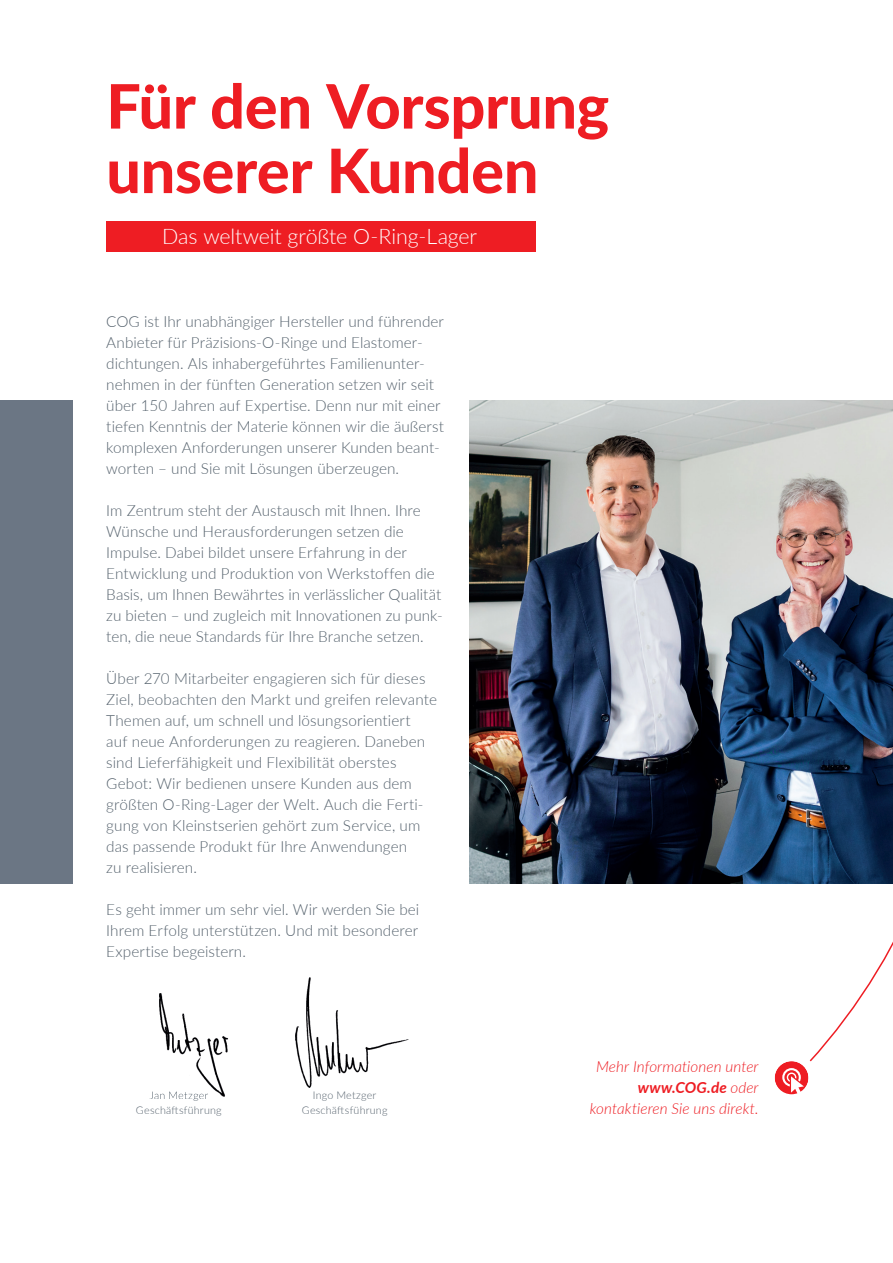
<style>
.page{position:relative;width:893px;height:1263px;background:#fff}
.page>*{position:absolute;margin:0;border:0;box-sizing:border-box;transform-origin:0 0}
.t1{font:800 61.2px/64.5px "Lato";letter-spacing:-.005em;color:#ee1d23}
.t2{font:300 21.45px "Lato";letter-spacing:-.01em;color:#fff}
.t3{font:300 15.3px/21px "Lato";letter-spacing:.005em;color:#55626d}
.t4{font:italic 300 15.3px/21px "Lato";letter-spacing:.005em;color:#ee1d23;text-align:right}
.t5{font:300 10.65px/15px "Lato";letter-spacing:.02em;color:#55626d;text-align:center}
.s1{font-weight:700}
</style>
<div class="page">
<div style="left:0;top:400px;width:72px;height:483px;background:#6b7684"></div>
<img style="left:470px;top:400px;width:266px;height:483px">
<svg style="left:736px;top:400px;width:157px;height:661px"></svg>
<img style="left:296px;top:978px;width:112px;height:109px">
<img style="left:159px;top:993px;width:69px;height:104px">
<img style="left:152px;top:1091px;width:56px;height:7px">
<div style="left:106px;top:222px;width:430px;height:30px;background:#ee1d23"></div>
<div style="left:774px;top:1061px;width:35px;height:33px;background:#ee1d23;border-radius:50%"></div>
<svg style="left:782px;top:1068px;width:22px;height:26px"></svg>
<div style="left:766px;top:1053px;width:51px;height:51px;border:9px solid #fff;border-radius:50%"></div>
<h1 class="t1" style="left:106px;top:71px;width:504px">Für den Vorsprung unserer Kunden</h1>
<h2 class="t2" style="left:162px;top:221px;width:316px">Das weltweit größte O-Ring-Lager</h2>
<p class="t3" style="left:106px;top:310px;width:339px">COG ist Ihr unabhängiger Hersteller und führender Anbieter für Präzisions-O-Ringe und Elastomer&shy;dichtungen. Als inhabergeführtes Familienunter&shy;nehmen in der fünften Generation setzen wir seit über 150 Jahren auf Expertise. Denn nur mit einer tiefen Kenntnis der Materie können wir die äußerst komplexen Anforderungen unserer Kunden beant&shy;worten – und Sie mit Lösungen überzeugen.</p>
<p class="t3" style="left:106px;top:499px;width:338px">Im Zentrum steht der Austausch mit Ihnen. Ihre Wünsche und Herausforderungen setzen die<br>Im pulse. Dabei bildet unsere Erfahrung in der Entwicklung und Produktion von Werkstoffen die Basis, um Ihnen Bewährtes in verlässlicher Qualität zu bieten – und zugleich mit Innovationen zu punk&shy;ten, die neue Standards für Ihre Branche setzen.</p>
<p class="t3" style="left:106px;top:667px;width:332px">Über 270 Mitarbeiter engagieren sich für dieses Ziel, beobachten den Markt und greifen relevante Themen auf, um schnell und lösungsorientiert<br>auf neue Anforderungen zu reagieren. Daneben sind Lieferfähigkeit und Flexibilität oberstes Gebot: Wir bedienen unsere Kunden aus dem größten O-Ring-Lager der Welt. Auch die Ferti&shy;gung von Kleinstserien gehört zum Service, um das passende Produkt für Ihre Anwendungen<br>zu realisieren.</p>
<p class="t3" style="left:106px;top:898px;width:314px;text-align:justify">Es geht immer um sehr viel. Wir werden Sie bei Ihrem Erfolg unterstützen. Und mit besonderer Expertise begeistern.</p>
<p class="t5" style="left:136px;top:1102px;width:87px">Geschäftsführung</p>
<p class="t5" style="left:302px;top:1087px;width:87px">Ingo Metzger<br>Geschäftsführung</p>
<p class="t4" style="left:590px;top:1055px;width:170px">Mehr Informationen unter <span class="s1">www.COG.de</span> oder kontaktieren Sie uns direkt.</p>
</div>
